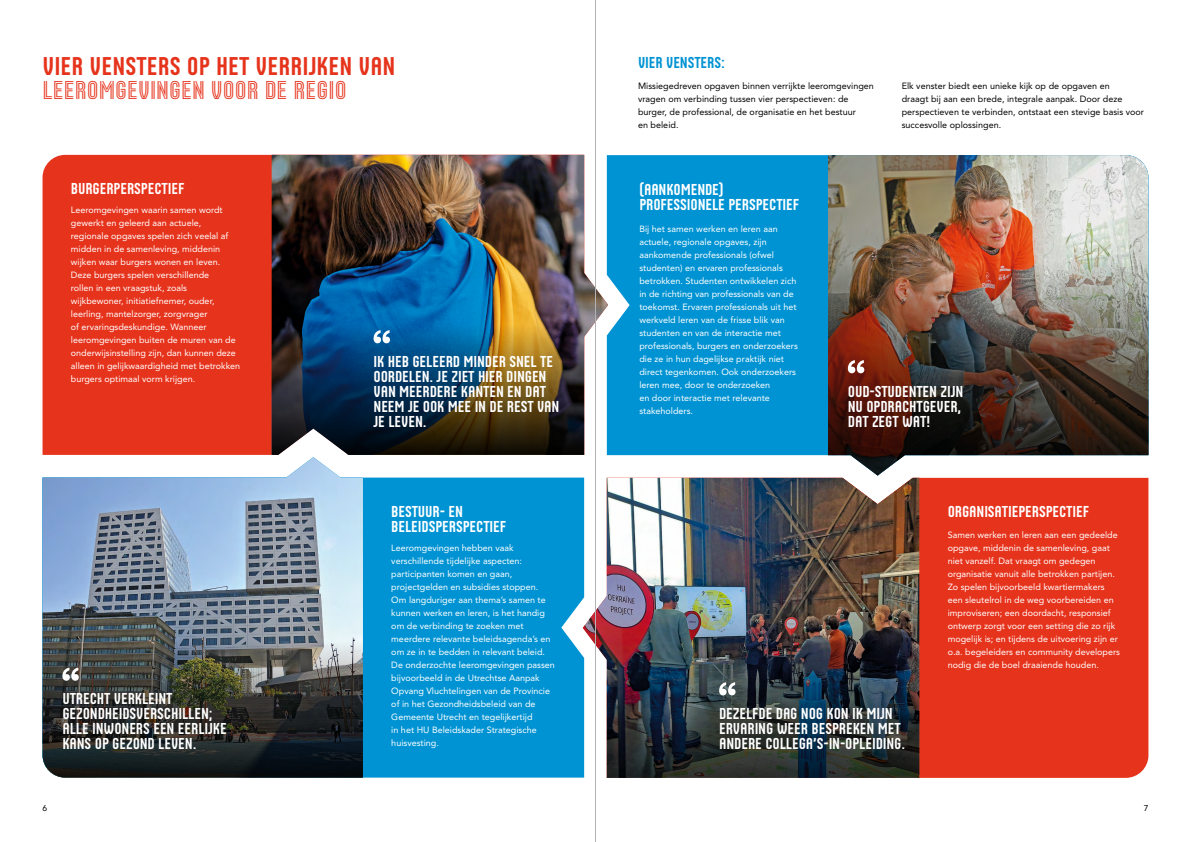
<style>
.page{position:relative;width:1191px;height:842px;background:#fff}
.page>*{position:absolute;margin:0;border:0;box-sizing:border-box;transform-origin:0 0}
.t1{font:26px "Husans";color:#e6331c}
.t2{font:26px "Husans Inline";color:#e6331c}
.t3{font:16px/15px "Husans";letter-spacing:-.01em;color:#fff}
.t4{font:16px "Husans";letter-spacing:-.01em;color:#0093d3}
.t5{font:9px/13px "Avenir LT Std";color:#fff}
.t6{font:9px/13px "Avenir LT Std";color:#000}
.t7{font:8.5px "Avenir LT Std";color:#000}
</style>
<div class="page">
<div style="left:43px;top:155px;width:229px;height:300px;background:#e6331c"></div>
<div style="left:919px;top:478px;width:229px;height:300px;background:#e6331c"></div>
<div style="left:608px;top:155px;width:220px;height:300px;background:#0093d3"></div>
<div style="left:363px;top:478px;width:220px;height:300px;background:#0093d3"></div>
<svg style="left:567px;top:570px;width:16px;height:115px"></svg>
<img style="left:828px;top:155px;width:320px;height:321px">
<img style="left:43px;top:457px;width:320px;height:321px">
<svg style="left:848px;top:360px;width:16px;height:13px"></svg>
<img style="left:583px;top:478px;width:336px;height:300px">
<img style="left:272px;top:155px;width:336px;height:300px">
<svg style="left:62px;top:668px;width:17px;height:13px"></svg>
<svg style="left:373px;top:330px;width:17px;height:13px"></svg>
<svg style="left:719px;top:682px;width:16px;height:13px"></svg>
<hr style="left:595px;top:0;width:1px;height:842px;background:#b3b2b2">
<h1 class="t1" style="left:43px;top:51px;width:354px">VIER VENSTERS OP HET VERRIJKEN VAN</h1>
<h1 class="t2" style="left:43px;top:75px;width:305px">LEEROMGEVINGEN VOOR DE REGIO</h1>
<h2 class="t3" style="left:71px;top:181px;width:115px">BURGERPERSPECTIEF</h2>
<p class="t5" style="left:71px;top:203px;width:171px">Leeromgevingen waarin samen wordt gewerkt en geleerd aan actuele, regionale opgaves spelen zich veelal af midden in de samenleving, middenin wijken waar burgers wonen en leven.<br>Deze burgers spelen verschillende<br>rollen in een vraagstuk, zoals wijkbewoner, initiatiefnemer, ouder, leerling, mantelzorger, zorgvrager<br>of ervaringsdeskundige. Wanneer leeromgevingen buiten de muren van de onderwijsinstelling zijn, dan kunnen deze alleen in gelijkwaardigheid met betrokken burgers optimaal vorm krijgen.</p>
<h2 class="t3" style="left:62px;top:691px;width:166px">UTRECHT VERKLEINT<br>GEZONDHEIDSVERSCHILLEN;<br>ALLE INWONERS EEN EERLIJKE<br>KANS OP GEZOND LEVEN.</h2>
<h2 class="t3" style="left:373px;top:354px;width:187px">IK HEB GELEERD MINDER SNEL TE<br>OORDELEN. JE ZIET HIER DINGEN<br>VAN MEERDERE KANTEN EN DAT<br>NEEM JE OOK MEE IN DE REST VAN<br>JE LEVEN.</h2>
<h2 class="t3" style="left:391px;top:504px;width:116px">BESTUUR- EN<br>BELEIDSPERSPECTIEF</h2>
<p class="t5" style="left:391px;top:541px;width:165px">Leeromgevingen hebben vaak verschillende tijdelijke aspecten: participanten komen en gaan, projectgelden en subsidies stoppen.<br>Om langduriger aan thema’s samen te kunnen werken en leren, is het handig om de verbinding te zoeken met meerdere relevante beleidsagenda’s en om ze in te bedden in relevant beleid.<br>De onderzochte leeromgevingen passen bijvoorbeeld in de Utrechtse Aanpak Opvang Vluchtelingen van de Provincie of in het Gezondheidsbeleid van de Gemeente Utrecht en tegelijkertijd<br>in het HU Beleidskader Strategische huisvesting.</p>
<h2 class="t4" style="left:638px;top:53px;width:88px">VIER VENSTERS:</h2>
<p class="t6" style="left:638px;top:80px;width:237px">Missiegedreven opgaven binnen verrijkte leeromgevingen vragen om verbinding tussen vier perspectieven: de burger, de professional, de organisatie en het bestuur<br>en beleid.</p>
<p class="t6" style="left:901px;top:80px;width:244px">Elk venster biedt een unieke kijk op de opgaven en<br>draagt bij aan een brede, integrale aanpak. Door deze perspectieven te verbinden, ontstaat een stevige basis voor succesvolle oplossingen.</p>
<h2 class="t3" style="left:639px;top:182px;width:161px">(AANKOMENDE)<br>PROFESSIONELE PERSPECTIEF</h2>
<p class="t5" style="left:639px;top:223px;width:160px">Bij het samen werken en leren aan actuele, regionale opgaves, zijn aankomende professionals (ofwel studenten) en ervaren professionals betrokken. Studenten ontwikkelen zich in de richting van professionals van de toekomst. Ervaren professionals uit het werkveld leren van de frisse blik van studenten en van de interactie met professionals, burgers en onderzoekers die ze in hun dagelijkse praktijk niet direct tegenkomen. Ook onderzoekers leren mee, door te onderzoeken<br>en door interactie met relevante stakeholders.</p>
<h2 class="t3" style="left:848px;top:384px;width:117px">OUD-STUDENTEN ZIJN<br>NU OPDRACHTGEVER,<br>DAT ZEGT WAT!</h2>
<h2 class="t3" style="left:947px;top:504px;width:143px">ORGANISATIEPERSPECTIEF</h2>
<p class="t5" style="left:947px;top:528px;width:174px">Samen werken en leren aan een gedeelde opgave, middenin de samenleving, gaat niet vanzelf. Dat vraagt om gedegen organisatie vanuit alle betrokken partijen.<br>Zo spelen bijvoorbeeld kwartiermakers een sleutelrol in de weg voorbereiden en improviseren; een doordacht, responsief ontwerp zorgt voor een setting die zo rijk mogelijk is; en tijdens de uitvoering zijn er o.a. begeleiders en community developers nodig die de boel draaiende houden.</p>
<h2 class="t3" style="left:719px;top:706px;width:188px">DEZELFDE DAG NOG KON IK MIJN<br>ERVARING WEER BESPREKEN MET<br>ANDERE COLLEGA’S-IN-OPLEIDING.</h2>
<p class="t7" style="left:43px;top:803px;width:6px">6</p>
<p class="t7" style="left:1143px;top:803px;width:6px">7</p>
</div>
